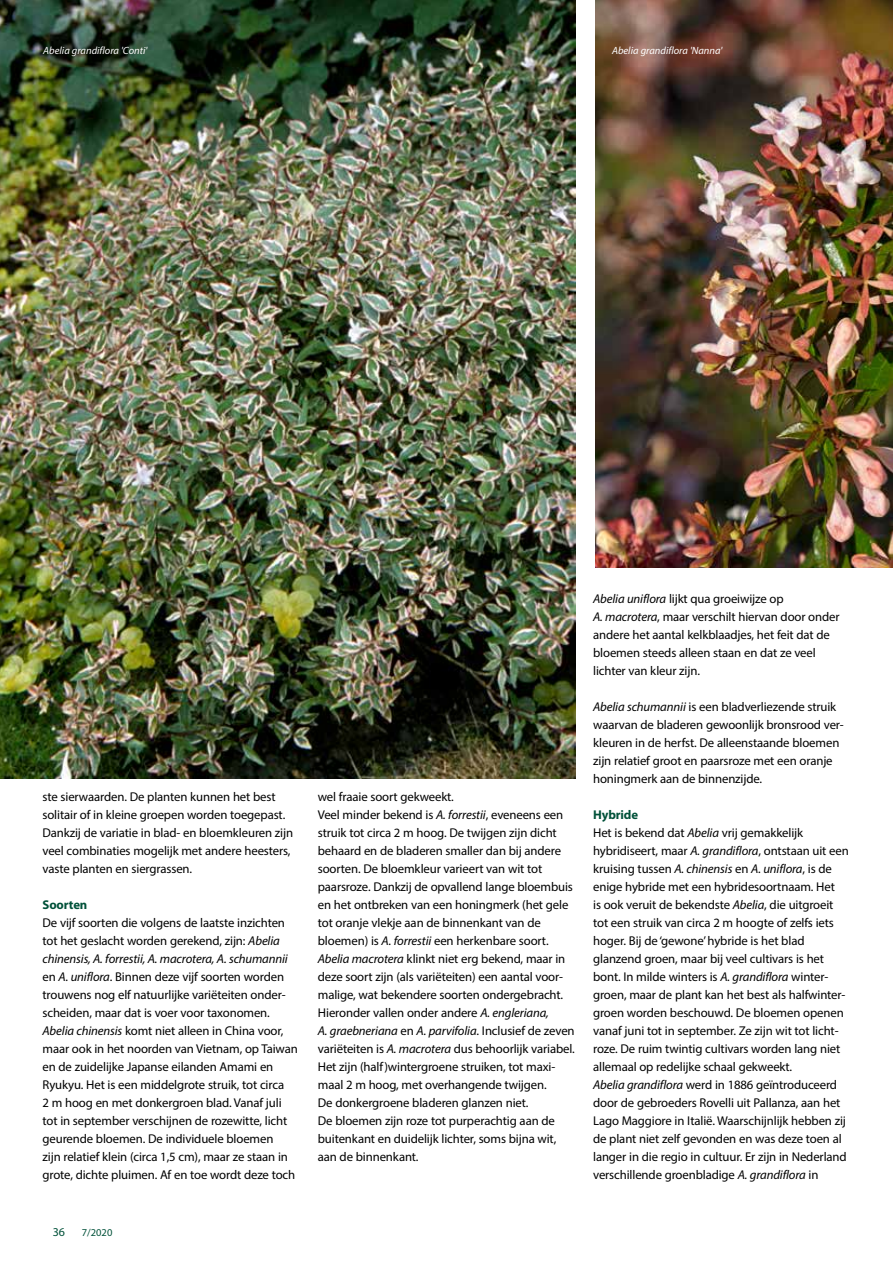
<style>
.page{position:relative;width:893px;height:1263px;background:#fff}
.page>*{position:absolute;margin:0;border:0;box-sizing:border-box;transform-origin:0 0}
.t1{font:12.75px/18px "Myriad Pro";letter-spacing:-.01em;color:#000}
.t2{font:700 12.75px "Myriad Pro";letter-spacing:-.01em;color:#005139}
.t3{font:12px "Myriad Pro";color:#005139}
.t4{font:italic 10.5px "Myriad Pro";color:#fff}
.t5{font:10.5px "Myriad Pro";color:#005139}
.s1{font-style:italic}
.s2{font-weight:700;color:#005139}
</style>
<div class="page">
<img style="left:595px;top:0;width:298px;height:567px">
<img style="left:0;top:0;width:575px;height:778px">
<p class="t4" style="left:43px;top:44px;width:105px">Abelia grandiflora 'Conti'</p>
<p class="t4" style="left:612px;top:44px;width:112px">Abelia grandiflora 'Nanna'</p>
<p class="t1" style="left:43px;top:788px;width:252px">ste sierwaarden. De planten kunnen het best solitair of in kleine groepen worden toegepast.<br>Dankzij de variatie in blad- en bloemkleuren zijn veel combinaties mogelijk met andere heesters, vaste planten en siergrassen.</p>
<p class="t2" style="left:43px;top:896px;width:46px">Soorten</p>
<p class="t1" style="left:43px;top:914px;width:257px">De vijf soorten die volgens de laatste inzichten tot het geslacht worden gerekend, zijn: <span class="s1">Abelia chinensis, A. forrestii, A. macrotera, A. schumannii </span>en <span class="s1">A. uniflora</span>. Binnen deze vijf soorten worden trouwens nog elf natuurlijke variëteiten onder&shy;scheiden, maar dat is voer voor taxonomen.<br><span class="s1">Abelia chinensis</span> komt niet alleen in China voor, maar ook in het noorden van Vietnam, op Taiwan en de zuidelijke Japanse eilanden Amami en Ryukyu. Het is een middelgrote struik, tot circa<br>2 m hoog en met donkergroen blad. Vanaf juli tot in september verschijnen de rozewitte, licht geurende bloemen. De individuele bloemen<br>zijn relatief klein (circa 1,5 cm), maar ze staan in grote, dichte pluimen. Af en toe wordt deze toch</p>
<p class="t3" style="left:53px;top:1224px;width:14px">36</p>
<p class="t5" style="left:82px;top:1226px;width:32px">7/2020</p>
<p class="t1" style="left:318px;top:788px;width:259px">wel fraaie soort gekweekt.<br>Veel minder bekend is <span class="s1">A. forrestii</span>, eveneens een struik tot circa 2 m hoog. De twijgen zijn dicht behaard en de bladeren smaller dan bij andere soorten. De bloemkleur varieert van wit tot paarsroze. Dankzij de opvallend lange bloembuis en het ontbreken van een honingmerk (het gele tot oranje vlekje aan de binnenkant van de bloemen) is <span class="s1">A. forrestii</span> een herkenbare soort.<br><span class="s1">Abelia macrotera</span> klinkt niet erg bekend, maar in deze soort zijn (als variëteiten) een aantal voor&shy;malige, wat bekendere soorten ondergebracht.<br>Hieronder vallen onder andere <span class="s1">A. engleriana,<br>A. graebneriana</span> en <span class="s1">A. parvifolia</span>. Inclusief de zeven variëteiten is <span class="s1">A. macrotera</span> dus behoorlijk variabel.<br>Het zijn (half)wintergroene struiken, tot maxi&shy;maal 2 m hoog, met overhangende twijgen.<br>De donkergroene bladeren glanzen niet.<br>De bloemen zijn roze tot purperachtig aan de buitenkant en duidelijk lichter, soms bijna wit, aan de binnenkant.</p>
<p class="t1" style="left:593px;top:590px;width:248px"><span class="s1">Abelia uniflora</span> lijkt qua groeiwijze op<br><span class="s1">A. macrotera</span>, maar verschilt hiervan door onder andere het aantal kelkblaadjes, het feit dat de bloemen steeds alleen staan en dat ze veel lichter van kleur zijn.</p>
<p class="t1" style="left:593px;top:698px;width:252px"><span class="s1">Abelia schumannii</span> is een bladverliezende struik waarvan de bladeren gewoonlijk bronsrood ver&shy;kleuren in de herfst. De alleenstaande bloemen zijn relatief groot en paarsroze met een oranje honingmerk aan de binnenzijde.</p>
<p class="t1" style="left:593px;top:806px;width:257px"><span class="s2">Hybride<br></span>Het is bekend dat <span class="s1">Abelia</span> vrij gemakkelijk hybridiseert, maar <span class="s1">A. grandiflora</span>, ontstaan uit een kruising tussen <span class="s1">A. chinensis</span> en <span class="s1">A. uniflora</span>, is de enige hybride met een hybridesoortnaam. Het<br>is ook veruit de bekendste <span class="s1">Abelia</span>, die uitgroeit tot een struik van circa 2 m hoogte of zelfs iets hoger. Bij de ‘gewone’ hybride is het blad glanzend groen, maar bij veel cultivars is het bont. In milde winters is <span class="s1">A. grandiflora</span> winter&shy;groen, maar de plant kan het best als halfwinter&shy;groen worden beschouwd. De bloemen openen vanaf juni tot in september. Ze zijn wit tot licht&shy;roze. De ruim twintig cultivars worden lang niet allemaal op redelijke schaal gekweekt.<br><span class="s1">Abelia grandiflora</span> werd in 1886 geïntroduceerd door de gebroeders Rovelli uit Pallanza, aan het Lago Maggiore in Italië. Waarschijnlijk hebben zij de plant niet zelf gevonden en was deze toen al langer in die regio in cultuur. Er zijn in Nederland verschillende groenbladige <span class="s1">A. grandiflora</span> in</p>
</div>
